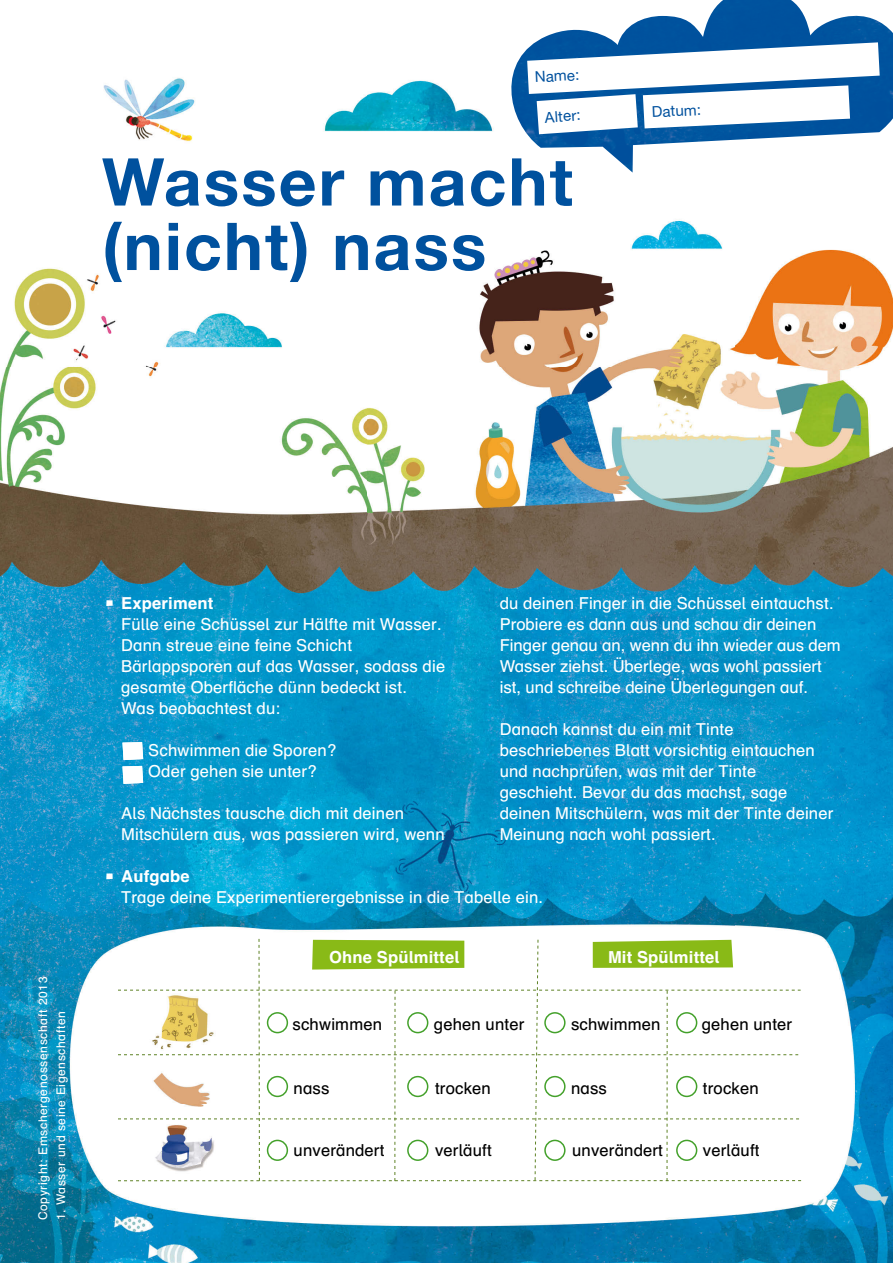
<style>
.page{position:relative;width:893px;height:1263px;background:#fff}
.page>*{position:absolute;margin:0;border:0;box-sizing:border-box;transform-origin:0 0}
.t1{font:700 66px/64.5px "Helvetica Neue LT Pro";letter-spacing:.03em;color:#00519e}
.t2{font:16.5px/21px "Schulbuch Nord";letter-spacing:.01em;color:#fff}
.t3{font:16.5px "Schulbuch Nord";letter-spacing:.01em;color:#000}
.t4{font:700 16.5px "Schulbuch Nord";letter-spacing:.01em;color:#fff}
.t5{font:15px "Helvetica Neue LT Pro";color:#00519e}
.t6{font:12px "Schulbuch Nord";letter-spacing:.05em;color:#fff}
</style>
<div class="page">
<img style="left:0;top:78px;width:893px;height:1185px">
<div style="left:106px;top:600px;width:7px;height:6px;background:#fff"></div>
<svg style="left:118px;top:939px;width:683px;height:242px"></svg>
<img style="left:122px;top:742px;width:21px;height:18px">
<img style="left:122px;top:766px;width:21px;height:18px">
<div style="left:106px;top:873px;width:7px;height:6px;background:#fff"></div>
<img style="left:496px;top:0;width:397px;height:173px">
<svg style="left:527px;top:42px;width:353px;height:92px"></svg>
<p class="t5" style="left:534px;top:68px;width:46px;rotate:-3deg">Name:</p>
<p class="t5" style="left:544px;top:108px;width:37px;rotate:-4deg">Alter:</p>
<p class="t5" style="left:651px;top:103px;width:51px;rotate:-3deg">Datum:</p>
<h1 class="t1" style="left:102px;top:148px;width:472px">Wasser macht (nicht) nass</h1>
<p class="t6" style="left:35px;top:1220px;width:245px;rotate:-90deg">Copyright: Emschergenossenschaft 2013</p>
<p class="t6" style="left:53px;top:1220px;width:211px;rotate:-90deg">1. Wasser und seine Eigenschaften</p>
<p class="t4" style="left:121px;top:592px;width:93px">Experiment</p>
<p class="t2" style="left:121px;top:613px;width:326px">Fülle eine Schüssel zur Hälfte mit Wasser.<br>Dann streue eine feine Schicht Bärlappsporen auf das Wasser, sodass die gesamte Oberfläche dünn bedeckt ist.<br>Was beobachtest du:</p>
<p class="t2" style="left:148px;top:739px;width:190px">Schwimmen die Sporen?<br>Oder gehen sie unter?</p>
<p class="t2" style="left:121px;top:802px;width:325px">Als Nächstes tausche dich mit deinen<br>Mitschülern aus, was passieren wird, wenn</p>
<p class="t2" style="left:500px;top:592px;width:343px">du deinen Finger in die Schüssel eintauchst.<br>Probiere es dann aus und schau dir deinen Finger genau an, wenn du ihn wieder aus dem Wasser ziehst. Überlege, was wohl passiert ist, und schreibe deine Überlegungen auf.</p>
<p class="t2" style="left:500px;top:718px;width:335px">Danach kannst du ein mit Tinte beschriebenes Blatt vorsichtig eintauchen und nachprüfen, was mit der Tinte geschieht. Bevor du das machst, sage deinen Mitschülern, was mit der Tinte deiner Meinung nach wohl passiert.</p>
<p class="t4" style="left:121px;top:866px;width:70px">Aufgabe</p>
<p class="t2" style="left:121px;top:886px;width:423px">Trage deine Experimentierergebnisse in die Tabelle ein.</p>
<p class="t4" style="left:329px;top:946px;width:131px">Ohne Spülmittel</p>
<p class="t4" style="left:608px;top:946px;width:113px">Mit Spülmittel</p>
<p class="t3" style="left:293px;top:1013px;width:91px">schwimmen</p>
<p class="t3" style="left:434px;top:1013px;width:92px">gehen unter</p>
<p class="t3" style="left:571px;top:1013px;width:91px">schwimmen</p>
<p class="t3" style="left:702px;top:1013px;width:92px">gehen unter</p>
<p class="t3" style="left:294px;top:1077px;width:37px">nass</p>
<p class="t3" style="left:435px;top:1077px;width:57px">trocken</p>
<p class="t3" style="left:571px;top:1077px;width:37px">nass</p>
<p class="t3" style="left:703px;top:1077px;width:57px">trocken</p>
<p class="t3" style="left:294px;top:1140px;width:92px">unverändert</p>
<p class="t3" style="left:435px;top:1140px;width:58px">verläuft</p>
<p class="t3" style="left:572px;top:1140px;width:92px">unverändert</p>
<p class="t3" style="left:703px;top:1140px;width:58px">verläuft</p>
</div>
